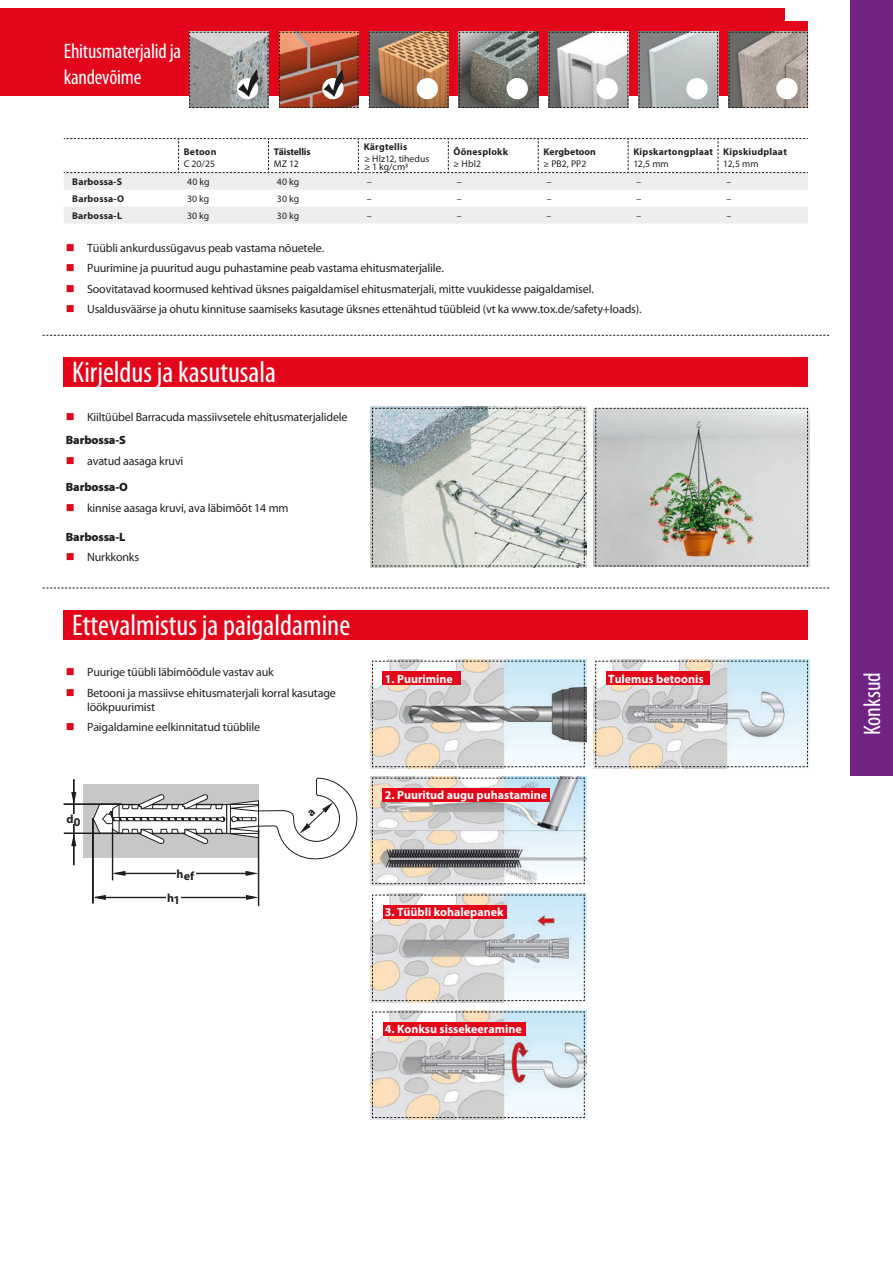
<style>
.page{position:relative;width:893px;height:1263px;background:#fff}
.page>*{position:absolute;margin:0;border:0;box-sizing:border-box;transform-origin:0 0}
.t1{font:condensed 30px "Myriad Pro";color:#fff}
.t2{font:condensed 24px "Myriad Pro";color:#fff}
.t3{font:condensed 21px/25.2px "Myriad Pro";letter-spacing:-.01em;color:#fff}
.t4{font:12px/14.4px "Myriad Pro";letter-spacing:-.015em;color:#231f20}
.t5{font:700 12px "Myriad Pro";color:#fff}
.t6{font:900 12px "Myriad Pro";letter-spacing:-.015em;color:#231f20}
.t7{font:700 12px "Myriad Pro";letter-spacing:.015em;color:#231f20}
.t8{font:9.75px/8.7px "Myriad Pro";color:#231f20}
.t9{font:700 9.75px "Myriad Pro";letter-spacing:.02em;color:#231f20}
.t10{font:700 9.75px "Myriad Pro";letter-spacing:-.015em;color:#231f20}
.s1{color:#e0051b}
.s2{font-weight:900}
</style>
<div class="page">
<div style="left:0;top:9px;width:784px;height:74px;background:#e3061b"></div>
<div style="left:0;top:21px;width:808px;height:75px;background:#e3061b"></div>
<svg style="left:638px;top:32px;width:80px;height:76px"></svg>
<div style="left:686px;top:78px;width:22px;height:21px;background:#fff;border-radius:50%"></div>
<svg style="left:369px;top:32px;width:80px;height:76px"></svg>
<div style="left:417px;top:78px;width:21px;height:21px;background:#fff;border-radius:50%"></div>
<svg style="left:459px;top:32px;width:80px;height:76px"></svg>
<div style="left:507px;top:78px;width:21px;height:21px;background:#fff;border-radius:50%"></div>
<svg style="left:548px;top:32px;width:80px;height:76px"></svg>
<svg style="left:728px;top:32px;width:80px;height:76px"></svg>
<div style="left:596px;top:78px;width:22px;height:21px;background:#fff;border-radius:50%"></div>
<div style="left:776px;top:78px;width:22px;height:21px;background:#fff;border-radius:50%"></div>
<div style="left:850px;top:0;width:43px;height:776px;background:#702383"></div>
<div style="left:84px;top:785px;width:175px;height:73px;background:#c7c7c6"></div>
<div style="left:112px;top:828px;width:1px;height:52px;border:1px solid #1d1d1b"></div>
<div style="left:93px;top:818px;width:1px;height:85px;border:1px solid #1d1d1b"></div>
<div style="left:115px;top:873px;width:136px;height:1px;border:1px solid #1d1d1b"></div>
<svg style="left:113px;top:871px;width:12px;height:5px"></svg>
<svg style="left:246px;top:871px;width:12px;height:5px"></svg>
<div style="left:96px;top:897px;width:154px;height:1px;border:1px solid #1d1d1b"></div>
<svg style="left:93px;top:895px;width:13px;height:5px"></svg>
<svg style="left:246px;top:895px;width:12px;height:5px"></svg>
<div style="left:64px;top:833px;width:58px;height:1px;border:1px solid #1d1d1b"></div>
<div style="left:64px;top:804px;width:58px;height:1px;border:1px solid #1d1d1b"></div>
<hr style="left:74px;top:779px;width:1px;height:86px;background:#1d1d1b">
<div style="left:73px;top:779px;width:1px;height:86px;border:1px solid #1d1d1b"></div>
<svg style="left:71px;top:792px;width:5px;height:13px"></svg>
<svg style="left:71px;top:833px;width:5px;height:13px"></svg>
<div style="left:258px;top:829px;width:1px;height:77px;border:1px solid #1d1d1b"></div>
<div style="left:167px;top:893px;width:14px;height:9px;background:#fff"></div>
<div style="left:176px;top:868px;width:19px;height:10px;background:#fff"></div>
<div style="left:66px;top:814px;width:15px;height:10px;background:#fff"></div>
<img style="left:371px;top:406px;width:215px;height:162px">
<svg style="left:372px;top:408px;width:213px;height:159px"></svg>
<img style="left:595px;top:408px;width:213px;height:159px">
<svg style="left:43px;top:335px;width:786px;height:1px"></svg>
<svg style="left:43px;top:588px;width:786px;height:1px"></svg>
<div style="left:64px;top:357px;width:744px;height:30px;background:#e3061b"></div>
<div style="left:64px;top:610px;width:744px;height:29px;background:#e3061b"></div>
<svg style="left:189px;top:32px;width:80px;height:76px"></svg>
<img style="left:279px;top:32px;width:80px;height:76px">
<svg style="left:64px;top:138px;width:744px;height:86px"></svg>
<img style="left:594px;top:659px;width:215px;height:110px">
<svg style="left:595px;top:660px;width:213px;height:107px"></svg>
<img style="left:370px;top:659px;width:216px;height:110px">
<svg style="left:372px;top:660px;width:213px;height:107px"></svg>
<img style="left:371px;top:776px;width:215px;height:109px">
<svg style="left:372px;top:777px;width:213px;height:107px"></svg>
<img style="left:371px;top:893px;width:215px;height:109px">
<svg style="left:372px;top:894px;width:213px;height:107px"></svg>
<img style="left:371px;top:1010px;width:215px;height:109px">
<svg style="left:372px;top:1011px;width:213px;height:107px"></svg>
<div style="left:383px;top:671px;width:78px;height:14px;background:#e3061b"></div>
<div style="left:383px;top:788px;width:167px;height:14px;background:#e3061b"></div>
<div style="left:383px;top:905px;width:123px;height:14px;background:#e3061b"></div>
<div style="left:383px;top:1022px;width:142px;height:14px;background:#e3061b"></div>
<div style="left:606px;top:671px;width:104px;height:14px;background:#e3061b"></div>
<svg style="left:92px;top:778px;width:266px;height:86px"></svg>
<h3 class="t3" style="left:64px;top:39px;width:119px">Ehitusmaterjalid ja kandevõime</h3>
<p class="t9" style="left:184px;top:145px;width:34px">Betoon</p>
<p class="t8" style="left:184px;top:159px;width:33px">C 20/25</p>
<p class="t10" style="left:274px;top:145px;width:38px">Täistellis</p>
<p class="t8" style="left:274px;top:159px;width:26px">MZ 12</p>
<p class="t9" style="left:364px;top:140px;width:45px">Kärgtellis</p>
<p class="t8" style="left:364px;top:154px;width:66px">≥ Hlz12, tihedus ≥ 1 kg/cm3</p>
<p class="t9" style="left:454px;top:145px;width:56px">Õõnesplokk</p>
<p class="t8" style="left:454px;top:159px;width:29px">≥ Hbl2</p>
<p class="t9" style="left:543px;top:145px;width:54px">Kergbetoon</p>
<p class="t8" style="left:543px;top:159px;width:44px">≥ PB2, PP2</p>
<p class="t9" style="left:633px;top:145px;width:81px">Kipskartongplaat</p>
<p class="t8" style="left:633px;top:159px;width:37px">12,5 mm</p>
<p class="t9" style="left:723px;top:145px;width:65px">Kipskiudplaat</p>
<p class="t8" style="left:723px;top:159px;width:37px">12,5 mm</p>
<p class="t9" style="left:72px;top:175px;width:51px">Barbossa-S</p>
<p class="t8" style="left:187px;top:177px;width:24px">40 kg</p>
<p class="t8" style="left:277px;top:177px;width:24px">40 kg</p>
<p class="t8" style="left:367px;top:177px;width:6px">–</p>
<p class="t8" style="left:457px;top:177px;width:6px">–</p>
<p class="t8" style="left:547px;top:177px;width:6px">–</p>
<p class="t8" style="left:637px;top:177px;width:6px">–</p>
<p class="t8" style="left:726px;top:177px;width:6px">–</p>
<p class="t9" style="left:72px;top:192px;width:53px">Barbossa-O</p>
<p class="t8" style="left:187px;top:194px;width:24px">30 kg</p>
<p class="t8" style="left:277px;top:194px;width:24px">30 kg</p>
<p class="t8" style="left:367px;top:194px;width:6px">–</p>
<p class="t8" style="left:457px;top:194px;width:6px">–</p>
<p class="t8" style="left:547px;top:194px;width:6px">–</p>
<p class="t8" style="left:637px;top:194px;width:6px">–</p>
<p class="t8" style="left:726px;top:194px;width:6px">–</p>
<p class="t9" style="left:72px;top:209px;width:51px">Barbossa-L</p>
<p class="t8" style="left:187px;top:211px;width:24px">30 kg</p>
<p class="t8" style="left:277px;top:211px;width:24px">30 kg</p>
<p class="t8" style="left:367px;top:211px;width:6px">–</p>
<p class="t8" style="left:457px;top:211px;width:6px">–</p>
<p class="t8" style="left:547px;top:211px;width:6px">–</p>
<p class="t8" style="left:637px;top:211px;width:6px">–</p>
<p class="t8" style="left:726px;top:211px;width:6px">–</p>
<p class="t4" style="left:66px;top:240px;width:260px"><span class="s1">■</span> Tüübli ankurdussügavus peab vastama nõuetele.</p>
<p class="t4" style="left:66px;top:261px;width:380px"><span class="s1">■</span> Puurimine ja puuritud augu puhastamine peab vastama ehitusmaterjalile.</p>
<p class="t4" style="left:66px;top:281px;width:529px"><span class="s1">■</span> Soovitatavad koormused kehtivad üksnes paigaldamisel ehitusmaterjali, mitte vuukidesse paigaldamisel.</p>
<p class="t4" style="left:66px;top:302px;width:577px"><span class="s1">■</span> Usaldusväärse ja ohutu kinnituse saamiseks kasutage üksnes ettenähtud tüübleid (vt ka www.tox.de/safety+loads).</p>
<h1 class="t1" style="left:72px;top:354px;width:205px">Kirjeldus ja kasutusala</h1>
<p class="t4" style="left:66px;top:405px;width:283px;line-height:23.4px"><span class="s1">■</span> Kiiltüübel Barracuda massiivsetele ehitusmaterjalidele<br><span class="s2">Barbossa-S</span></p>
<p class="t4" style="left:66px;top:447px;width:119px;line-height:26.4px"><span class="s1">■</span> avatud aasaga kruvi<br><span class="s2">Barbossa-O</span></p>
<p class="t4" style="left:66px;top:500px;width:224px"><span class="s1">■</span> kinnise aasaga kruvi, ava läbimõõt 14 mm</p>
<p class="t6" style="left:66px;top:529px;width:61px">Barbossa-L</p>
<p class="t4" style="left:66px;top:550px;width:75px"><span class="s1">■</span> Nurkkonks</p>
<h1 class="t1" style="left:72px;top:607px;width:279px">Ettevalmistus ja paigaldamine</h1>
<p class="t4" style="left:66px;top:665px;width:210px"><span class="s1">■</span> Puurige tüübli läbimõõdule vastav auk</p>
<p class="t4" style="left:87px;top:685px;width:250px;text-indent:-21px"><span class="s1">■</span> Betooni ja massiivse ehitusmaterjali korral kasutage löökpuurimist</p>
<p class="t4" style="left:66px;top:720px;width:196px"><span class="s1">■</span> Paigaldamine eelkinnitatud tüüblile</p>
<p class="t7" style="left:66px;top:812px;width:16px">d0</p>
<p class="t7" style="left:177px;top:868px;width:19px">hef</p>
<p class="t7" style="left:167px;top:891px;width:14px">h1</p>
<p class="t5" style="left:385px;top:671px;width:69px">1. Puurimine</p>
<p class="t5" style="left:385px;top:788px;width:164px">2. Puuritud augu puhastamine</p>
<p class="t5" style="left:385px;top:904px;width:120px">3. Tüübli kohalepanek</p>
<p class="t5" style="left:385px;top:1021px;width:138px">4. Konksu sissekeeramine</p>
<p class="t5" style="left:608px;top:671px;width:97px">Tulemus betoonis</p>
<h2 class="t2" style="left:858px;top:735px;width:65px;rotate:-90deg">Konksud</h2>
</div>
